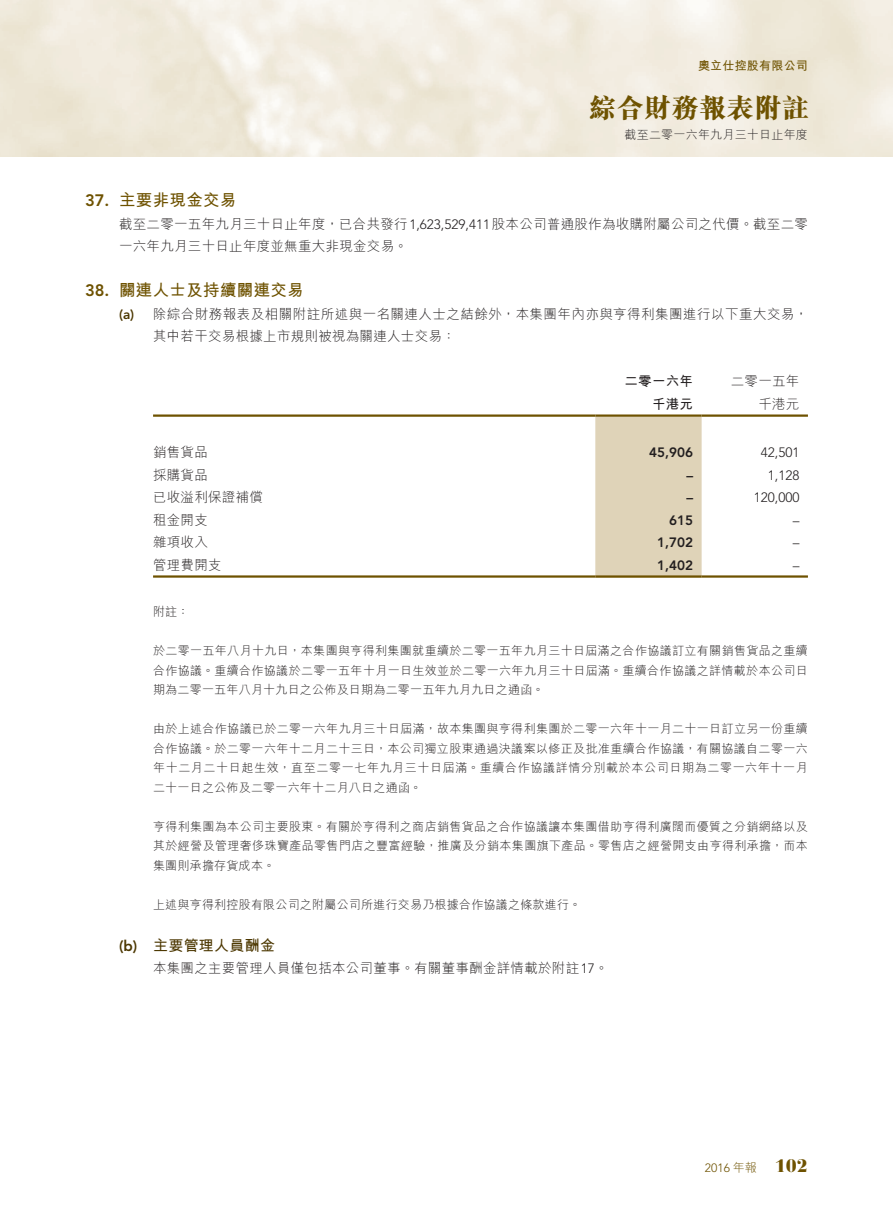
<style>
.page{position:relative;width:893px;height:1212px;background:#fff}
.page>*{position:absolute;margin:0;border:0;box-sizing:border-box;transform-origin:0 0}
.t1{font:800 27px "M Sung HK";letter-spacing:.02em;color:#6e5200}
._01_H1{font:700 16.5px "M Hei HK";letter-spacing:.02em;color:#6e5200}
._02_H2{font:700 15px "M Hei HK";letter-spacing:.02em;color:#4c3700}
._00_txt{font:300 13.5px/22.5px "M Hei HK";letter-spacing:.02em;color:#231f20}
._50_Table_txt{font:300 13.5px "M Hei HK";letter-spacing:.02em;color:#231f20}
._50_Table_txt-2{font:800 13.5px "Avenir LT Std";color:#231f20}
._50_Table_txt-3{font:300 13.5px "Avenir LT Std";color:#231f20}
._50_Table_txt-4{font:700 13.5px "M Hei HK";letter-spacing:.02em;color:#231f20}
._06_Notes{font:300 12px/19.5px "M Hei HK";letter-spacing:.02em;color:#231f20;text-align:justify}
.t2{font:300 12px "Avenir LT Std";color:#6e5200}
.t3{font:700 12px "M Hei HK";letter-spacing:.02em;color:#6e5200}
.s1{font-family:"Avenir LT Std";font-weight:800}
.s2{font-family:"Avenir LT Std"}
.s3{font-family:"Avenir LT Std";font-weight:800;color:#4c3700}
.s4{font-family:"M Hei HK"}
.s5{font-family:"Bauer Bodoni Std";font-weight:900;font-size:18px}
</style>
<div class="page">
<div style="left:595px;top:417px;width:107px;height:158px;background:#dfd3b8"></div>
<hr style="left:153px;top:414px;width:442px;height:3px;background:#6e5200">
<hr style="left:595px;top:414px;width:107px;height:3px;background:#6e5200">
<hr style="left:702px;top:414px;width:106px;height:3px;background:#6e5200">
<hr style="left:153px;top:575px;width:442px;height:3px;background:#6e5200">
<hr style="left:595px;top:575px;width:107px;height:3px;background:#6e5200">
<hr style="left:702px;top:575px;width:106px;height:3px;background:#6e5200">
<p class="t3" style="left:698px;top:57px;width:111px">奧立仕控股有限公司</p>
<h1 class="t1" style="left:589px;top:94px;width:221px">綜合財務報表附註</h1>
<p class="_06_Notes" style="left:625px;top:125px;width:185px">截至二零一六年九月三十日止年度</p>
<p class="_01_H1" style="left:85px;top:188px;width:153px"><span class="s1">37.</span> 主要非現金交易</p>
<p class="_00_txt" style="left:119px;top:212px;width:690px">截至二零一五年九月三十日止年度，已合共發行<span class="s2">1,623,529,411</span>股本公司普通股作為收購附屬公司之代價。截至二零一六年九月三十日止年度並無重大非現金交易。</p>
<p class="_01_H1" style="left:85px;top:278px;width:220px"><span class="s1">38.</span> 關連人士及持續關連交易</p>
<p class="_00_txt" style="left:153px;top:302px;width:656px;text-indent:-34px"><span class="s3">(a)</span> 除綜合財務報表及相關附註所述與一名關連人士之結餘外，本集團年內亦與亨得利集團進行以下重大交易，其中若干交易根據上市規則被視為關連人士交易：</p>
<p class="_50_Table_txt-4" style="left:624px;top:371px;width:70px">二零一六年</p>
<p class="_50_Table_txt" style="left:731px;top:374px;width:70px">二零一五年</p>
<p class="_50_Table_txt-4" style="left:652px;top:394px;width:43px">千港元</p>
<p class="_50_Table_txt" style="left:758px;top:397px;width:43px">千港元</p>
<p class="_50_Table_txt" style="left:153px;top:445px;width:56px">銷售貨品</p>
<p class="_50_Table_txt-2" style="left:649px;top:444px;width:45px">45,906</p>
<p class="_50_Table_txt-3" style="left:761px;top:444px;width:40px">42,501</p>
<p class="_50_Table_txt" style="left:153px;top:468px;width:56px">採購貨品</p>
<p class="_50_Table_txt-2" style="left:686px;top:467px;width:8px">–</p>
<p class="_50_Table_txt-3" style="left:768px;top:467px;width:33px">1,128</p>
<p class="_50_Table_txt" style="left:153px;top:490px;width:111px">已收溢利保證補償</p>
<p class="_50_Table_txt-2" style="left:686px;top:489px;width:8px">–</p>
<p class="_50_Table_txt-3" style="left:754px;top:489px;width:47px">120,000</p>
<p class="_50_Table_txt" style="left:153px;top:513px;width:56px">租金開支</p>
<p class="_50_Table_txt-2" style="left:669px;top:512px;width:25px">615</p>
<p class="_50_Table_txt-3" style="left:793px;top:512px;width:8px">–</p>
<p class="_50_Table_txt" style="left:153px;top:535px;width:56px">雜項收入</p>
<p class="_50_Table_txt-2" style="left:657px;top:534px;width:37px">1,702</p>
<p class="_50_Table_txt-3" style="left:793px;top:534px;width:8px">–</p>
<p class="_50_Table_txt" style="left:153px;top:558px;width:70px">管理費開支</p>
<p class="_50_Table_txt-2" style="left:657px;top:557px;width:37px">1,402</p>
<p class="_50_Table_txt-3" style="left:793px;top:557px;width:8px">–</p>
<p class="_06_Notes" style="left:153px;top:602px;width:38px">附註：</p>
<p class="_06_Notes" style="left:153px;top:641px;width:656px">於二零一五年八月十九日，本集團與亨得利集團就重續於二零一五年九月三十日屆滿之合作協議訂立有關銷售貨品之重續合作協議。重續合作協議於二零一五年十月一日生效並於二零一六年九月三十日屆滿。重續合作協議之詳情載於本公司日期為二零一五年八月十九日之公佈及日期為二零一五年九月九日之通函。</p>
<p class="_06_Notes" style="left:153px;top:719px;width:656px">由於上述合作協議已於二零一六年九月三十日屆滿，故本集團與亨得利集團於二零一六年十一月二十一日訂立另一份重續合作協議。於二零一六年十二月二十三日，本公司獨立股東通過決議案以修正及批准重續合作協議，有關協議自二零一六年十二月二十日起生效，直至二零一七年九月三十日屆滿。重續合作協議詳情分別載於本公司日期為二零一六年十一月二十一日之公佈及二零一六年十二月八日之通函。</p>
<p class="_06_Notes" style="left:153px;top:816px;width:656px">亨得利集團為本公司主要股東。有關於亨得利之商店銷售貨品之合作協議讓本集團借助亨得利廣闊而優質之分銷網絡以及其於經營及管理奢侈珠寶產品零售門店之豐富經驗，推廣及分銷本集團旗下產品。零售店之經營開支由亨得利承擔，而本集團則承擔存貨成本。</p>
<p class="_06_Notes" style="left:153px;top:894px;width:429px">上述與亨得利控股有限公司之附屬公司所進行交易乃根據合作協議之條款進行。</p>
<p class="_02_H2" style="left:119px;top:934px;width:158px"><span class="s1">(b)</span> 主要管理人員酬金</p>
<p class="_00_txt" style="left:153px;top:957px;width:457px">本集團之主要管理人員僅包括本公司董事。有關董事酬金詳情載於附註<span class="s2">17</span>。</p>
<p class="t2" style="left:705px;top:1161px;width:104px">2016 <span class="s4">年報</span> <span class="s5">102</span></p>
</div>
